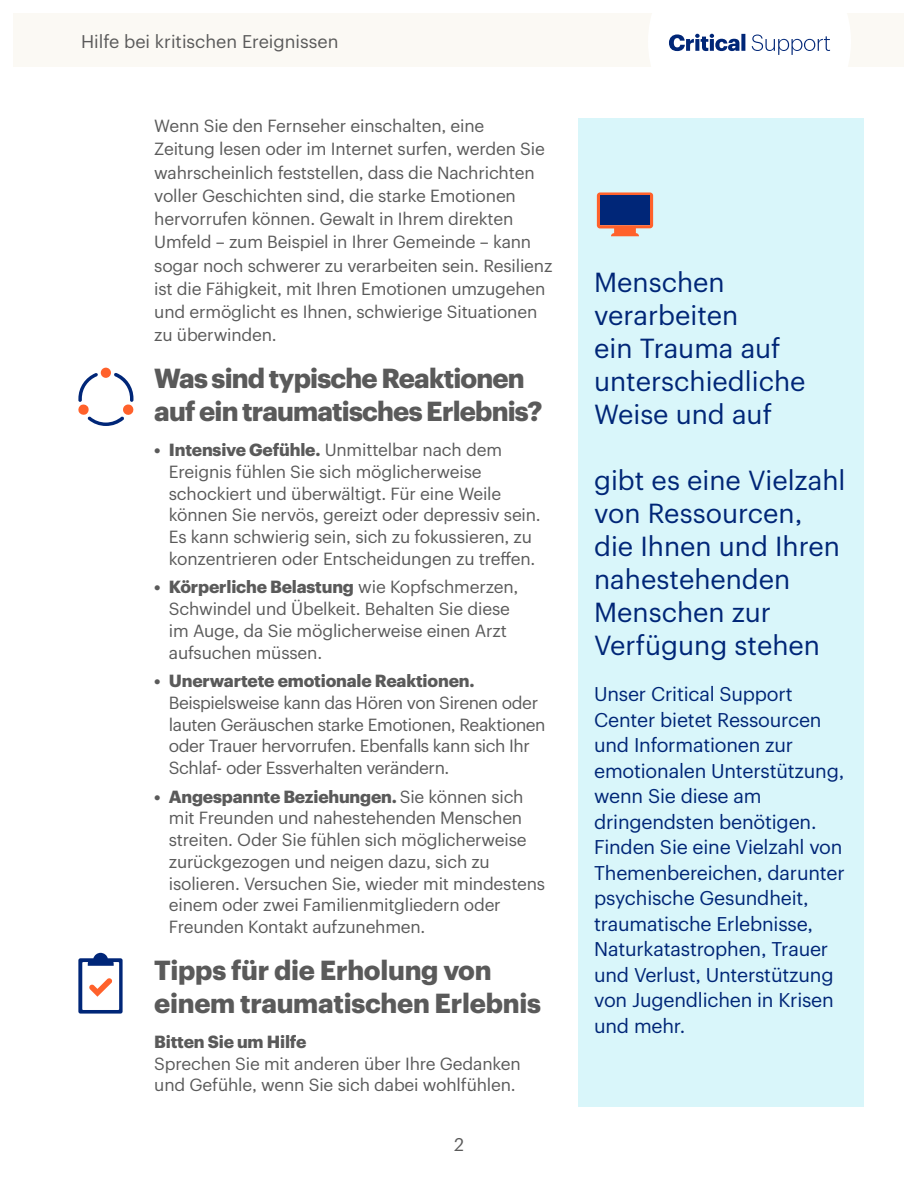
<style>
.page{position:relative;width:918px;height:1188px;background:#fff}
.page>*{position:absolute;margin:0;border:0;box-sizing:border-box;transform-origin:0 0}
.Headline-subhead{font:27px/33px "Graphik UHG";color:#002677}
.Body{font:700 27px/33px "Graphik UHG";letter-spacing:-.03em;color:#5a5a5a}
.Body-Bullets{font:700 27px/33px "Graphik UHG";letter-spacing:-.01em;color:#5a5a5a}
.Body-2{font:19.5px/25.5px "Graphik UHG";letter-spacing:-.01em;color:#002677}
.t1{font:18px "Graphik UHG";color:#5a5a5a}
.Body-3{font:17.25px/21.8px "Graphik UHG";letter-spacing:-.01em;color:#5a5a5a}
.Body-4{font:700 17.25px "Graphik UHG";letter-spacing:-.01em;color:#5a5a5a}
.s1{font-weight:700}
</style>
<div class="page">
<div style="left:14px;top:14px;width:890px;height:54px;background:#fbf9f4"></div>
<div style="left:579px;top:118px;width:285px;height:989px;background:#d9f6fa"></div>
<svg style="left:597px;top:192px;width:56px;height:44px"></svg>
<div style="left:600px;top:196px;width:50px;height:29px;background:#002678"></div>
<svg style="left:648px;top:13px;width:203px;height:55px"></svg>
<div style="left:101px;top:368px;width:10px;height:10px;background:#ff612b;border-radius:50%"></div>
<svg style="left:78px;top:373px;width:56px;height:53px"></svg>
<svg style="left:78px;top:953px;width:45px;height:61px"></svg>
<p class="t1" style="left:81px;top:28px;width:259px">Hilfe bei kritischen Ereignissen</p>
<p class="Body-3" style="left:154px;top:113px;width:400px;line-height:23.2px">Wenn Sie den Fernseher einschalten, eine<br>Zeitung lesen oder im Internet surfen, werden Sie wahrscheinlich feststellen, dass die Nachrichten voller Geschichten sind, die starke Emotionen hervorrufen können. Gewalt in Ihrem direkten Umfeld – zum Beispiel in Ihrer Gemeinde – kann sogar noch schwerer zu verarbeiten sein. Resilienz ist die Fähigkeit, mit Ihren Emotionen umzugehen und ermöglicht es Ihnen, schwierige Situationen zu überwinden.</p>
<p class="Body" style="left:154px;top:359px;width:390px">Was sind typische Reaktionen auf ein traumatisches Erlebnis?</p>
<p class="Body-3" style="left:169px;top:438px;width:373px;text-indent:-15px"><span class="s1">• Intensive Gefühle.</span> Unmittelbar nach dem Ereignis fühlen Sie sich möglicherweise schockiert und überwältigt. Für eine Weile können Sie nervös, gereizt oder depressiv sein.<br>Es kann schwierig sein, sich zu fokussieren, zu konzentrieren oder Entscheidungen zu treffen.</p>
<p class="Body-3" style="left:169px;top:575px;width:351px;text-indent:-15px"><span class="s1">• Körperliche Belastung</span> wie Kopfschmerzen, Schwindel und Übelkeit. Behalten Sie diese im Auge, da Sie möglicherweise einen Arzt aufsuchen müssen.</p>
<p class="Body-3" style="left:169px;top:669px;width:378px;text-indent:-15px"><span class="s1">• Unerwartete emotionale Reaktionen.<br></span>Beispielsweise kann das Hören von Sirenen oder lauten Geräuschen starke Emotionen, Reaktionen oder Trauer hervorrufen. Ebenfalls kann sich Ihr Schlaf- oder Essverhalten verändern.</p>
<p class="Body-3" style="left:169px;top:784px;width:378px;text-indent:-15px"><span class="s1">• Angespannte Beziehungen.</span> Sie können sich mit Freunden und nahestehenden Menschen streiten. Oder Sie fühlen sich möglicherweise zurückgezogen und neigen dazu, sich zu isolieren. Versuchen Sie, wieder mit mindestens einem oder zwei Familienmitgliedern oder Freunden Kontakt aufzunehmen.</p>
<p class="Body-Bullets" style="left:154px;top:951px;width:388px">Tipps für die Erholung von einem traumatischen Erlebnis</p>
<p class="Body-4" style="left:154px;top:1028px;width:154px">Bitten Sie um Hilfe</p>
<p class="Body-3" style="left:154px;top:1051px;width:368px">Sprechen Sie mit anderen über Ihre Gedanken und Gefühle, wenn Sie sich dabei wohlfühlen.</p>
<p class="t1" style="left:454px;top:1131px;width:11px">2</p>
<p class="Headline-subhead" style="left:594px;top:264px;width:213px">Menschen verarbeiten<br>ein Trauma auf unterschiedliche<br>Weise und auf</p>
<p class="Headline-subhead" style="left:594px;top:462px;width:253px">gibt es eine Vielzahl von Ressourcen, die Ihnen und Ihren nahestehenden<br>Menschen zur<br>Verfügung stehen</p>
<p class="Body-2" style="left:594px;top:680px;width:252px">Unser Critical Support<br>Center bietet Ressourcen und Informationen zur emotionalen Unterstützung, wenn Sie diese am dringendsten benötigen.<br>Finden Sie eine Vielzahl von<br>Themenbereichen, darunter psychische Gesundheit, traumatische Erlebnisse,<br>Naturkatastrophen, Trauer und Verlust, Unterstützung von Jugendlichen in Krisen und mehr.</p>
</div>
